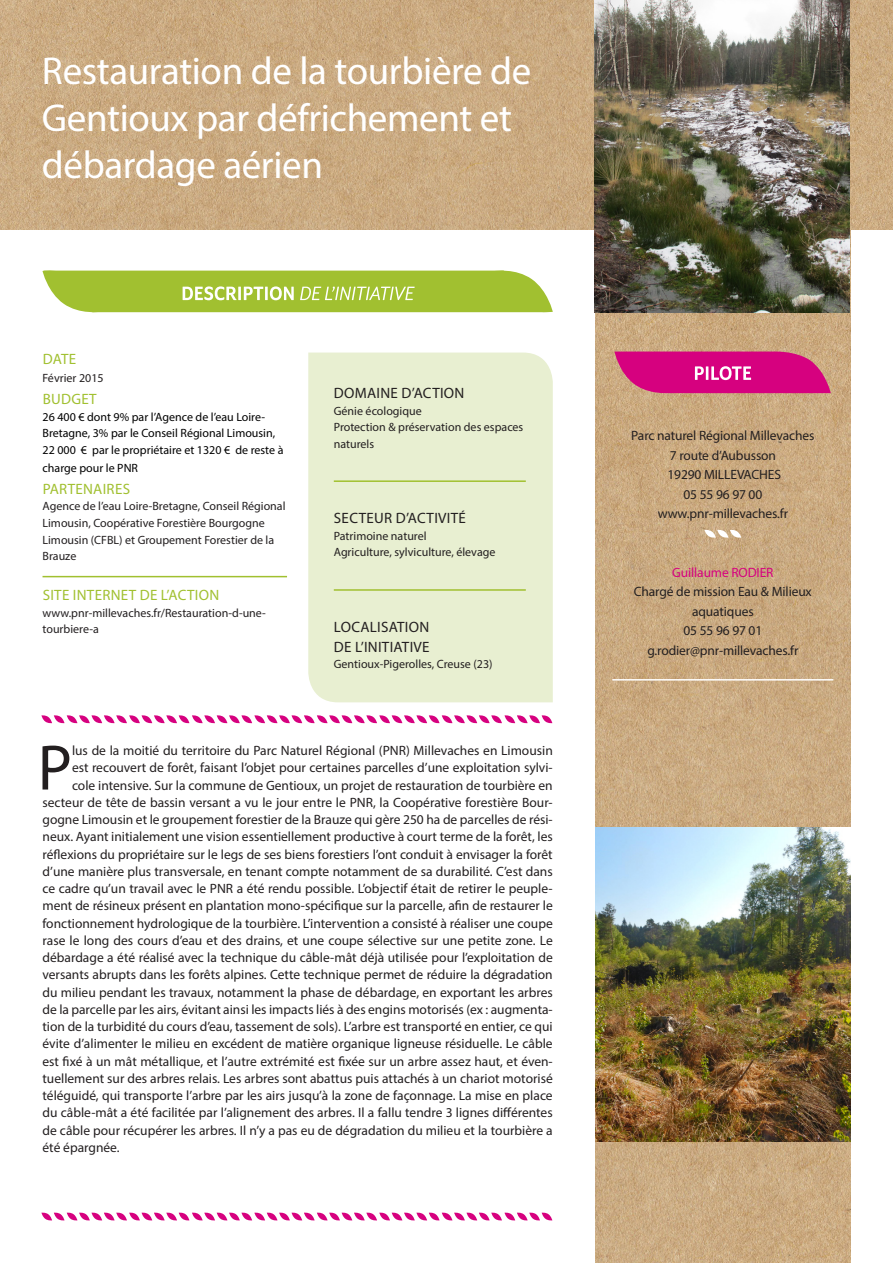
<style>
.page{position:relative;width:893px;height:1263px;background:#fff}
.page>*{position:absolute;margin:0;border:0;box-sizing:border-box;transform-origin:0 0}
.texte_paragraphe{font:64.65px "Myriad Pro";color:#231f20}
._1-titre_fiche{font:39px/46.8px "Myriad Pro";letter-spacing:-.01em;color:#fff}
.Titre_domaine_d_acti{font:15px/19.5px "Myriad Pro";letter-spacing:.02em;color:#231f20}
.Titre_Date__budget{font:15px "Myriad Pro";letter-spacing:.02em;color:#a1c030}
.texte_paragraphe-2{font:13.5px "Myriad Pro";color:#231f20}
.contact_structure_pi{font:13.5px/19.5px "Myriad Pro";letter-spacing:-.01em;color:#231f20;text-align:center}
.num___mail{font:13.5px "Myriad Pro";letter-spacing:-.01em;color:#231f20}
.Prénom_Nom{font:13.5px "Myriad Pro";letter-spacing:-.01em;color:#d6017f}
.texte_description{font:12px/16.5px "Myriad Pro";color:#231f20}
.texte_description-2{font:12px/16.5px "Myriad Pro";color:#000}
</style>
<div class="page">
<img style="left:0;top:0;width:893px;height:229px">
<img style="left:595px;top:312px;width:255px;height:951px">
<div style="left:308px;top:353px;width:245px;height:349px;background:#e8efd1"></div>
<hr style="left:334px;top:480px;width:192px;height:2px;background:#a1c030">
<hr style="left:334px;top:589px;width:192px;height:2px;background:#a1c030">
<hr style="left:43px;top:576px;width:244px;height:1px;background:#a1c030">
<hr style="left:612px;top:679px;width:221px;height:1px;background:#fff">
<svg style="left:704px;top:529px;width:37px;height:9px"></svg>
<img style="left:595px;top:0;width:255px;height:312px">
<img style="left:595px;top:827px;width:255px;height:315px">
<svg style="left:41px;top:715px;width:511px;height:9px"></svg>
<svg style="left:41px;top:1212px;width:511px;height:9px"></svg>
<svg style="left:43px;top:270px;width:510px;height:43px;background:#adc84a"></svg>
<svg style="left:614px;top:350px;width:217px;height:43px;background:#d52484"></svg>
<p class="_1-titre_fiche" style="left:42px;top:47px;width:491px">Restauration de la tourbière de<br>Gentioux par défrichement et débardage aérien</p>
<p class="Titre_Date__budget" style="left:43px;top:350px;width:35px">DATE</p>
<p class="texte_description" style="left:43px;top:369px;width:63px">Février 2015</p>
<p class="Titre_Date__budget" style="left:43px;top:390px;width:56px">BUDGET</p>
<p class="texte_description-2" style="left:43px;top:408px;width:242px">26 400 € dont 9% par l’Agence de l’eau Loire-<br>Bretagne, 3% par le Conseil Régional Limousin,<br>22 000 € par le propriétaire et 1320 € de reste à</p>
<p class="texte_description-2" style="left:43px;top:459px;width:97px">charge pour le PNR</p>
<p class="Titre_Date__budget" style="left:43px;top:480px;width:89px">PARTENAIRES</p>
<p class="texte_description" style="left:43px;top:498px;width:245px">Agence de l’eau Loire-Bretagne, Conseil Régional Limousin, Coopérative Forestière Bourgogne Limousin (CFBL) et Groupement Forestier de la Brauze</p>
<p class="Titre_Date__budget" style="left:43px;top:586px;width:178px">SITE INTERNET DE L’ACTION</p>
<p class="texte_description" style="left:43px;top:604px;width:225px">www.pnr-millevaches.fr/Restauration-d-une&shy;tourbiere-a</p>
<p class="Titre_domaine_d_acti" style="left:334px;top:383px;width:132px">DOMAINE D’ACTION</p>
<p class="texte_description" style="left:334px;top:402px;width:191px">Génie écologique<br>Protection &amp; préservation des espaces naturels</p>
<p class="Titre_domaine_d_acti" style="left:334px;top:508px;width:133px">SECTEUR D’ACTIVITÉ</p>
<p class="texte_description" style="left:334px;top:527px;width:163px">Patrimoine naturel<br>Agriculture, sylviculture, élevage</p>
<p class="Titre_domaine_d_acti" style="left:334px;top:617px;width:97px">LOCALISATION<br>DE L’INITIATIVE</p>
<p class="texte_description" style="left:334px;top:656px;width:160px">Gentioux-Pigerolles, Creuse (23)</p>
<p class="texte_paragraphe" style="left:38px;top:728px;width:36px">P</p>
<p class="texte_paragraphe-2" style="left:72px;top:742px;width:482px">lus de la moitié du territoire du Parc Naturel Régional (PNR) Millevaches en Limousin</p>
<p class="texte_paragraphe-2" style="left:72px;top:759px;width:482px">est recouvert de forêt, faisant l’objet pour certaines parcelles d’une exploitation sylvi-</p>
<p class="texte_paragraphe-2" style="left:72px;top:777px;width:482px">cole intensive. Sur la commune de Gentioux, un projet de restauration de tourbière en</p>
<p class="texte_paragraphe-2" style="left:43px;top:794px;width:512px">secteur de tête de bassin versant a vu le jour entre le PNR, la Coopérative forestière Bour-</p>
<p class="texte_paragraphe-2" style="left:43px;top:811px;width:512px">gogne Limousin et le groupement forestier de la Brauze qui gère 250 ha de parcelles de rési-</p>
<p class="texte_paragraphe-2" style="left:43px;top:828px;width:512px">neux. Ayant initialement une vision essentiellement productive à court terme de la forêt, les</p>
<p class="texte_paragraphe-2" style="left:43px;top:846px;width:512px">réflexions du propriétaire sur le legs de ses biens forestiers l’ont conduit à envisager la forêt</p>
<p class="texte_paragraphe-2" style="left:43px;top:863px;width:512px">d’une manière plus transversale, en tenant compte notamment de sa durabilité. C’est dans</p>
<p class="texte_paragraphe-2" style="left:43px;top:880px;width:512px">ce cadre qu’un travail avec le PNR a été rendu possible. L’objectif était de retirer le peuple-</p>
<p class="texte_paragraphe-2" style="left:43px;top:897px;width:512px">ment de résineux présent en plantation mono-spécifique sur la parcelle, afin de restaurer le</p>
<p class="texte_paragraphe-2" style="left:43px;top:915px;width:512px">fonctionnement hydrologique de la tourbière. L’intervention a consisté à réaliser une coupe</p>
<p class="texte_paragraphe-2" style="left:43px;top:932px;width:512px">rase le long des cours d’eau et des drains, et une coupe sélective sur une petite zone. Le</p>
<p class="texte_paragraphe-2" style="left:43px;top:949px;width:512px">débardage a été réalisé avec la technique du câble-mât déjà utilisée pour l’exploitation de</p>
<p class="texte_paragraphe-2" style="left:43px;top:966px;width:512px">versants abrupts dans les forêts alpines. Cette technique permet de réduire la dégradation</p>
<p class="texte_paragraphe-2" style="left:43px;top:984px;width:512px">du milieu pendant les travaux, notamment la phase de débardage, en exportant les arbres</p>
<p class="texte_paragraphe-2" style="left:43px;top:1001px;width:512px">de la parcelle par les airs, évitant ainsi les impacts liés à des engins motorisés (ex : augmenta-</p>
<p class="texte_paragraphe-2" style="left:43px;top:1018px;width:512px">tion de la turbidité du cours d’eau, tassement de sols). L’arbre est transporté en entier, ce qui</p>
<p class="texte_paragraphe-2" style="left:43px;top:1035px;width:512px">évite d’alimenter le milieu en excédent de matière organique ligneuse résiduelle. Le câble</p>
<p class="texte_paragraphe-2" style="left:43px;top:1053px;width:512px">est fixé à un mât métallique, et l’autre extrémité est fixée sur un arbre assez haut, et éven-</p>
<p class="texte_paragraphe-2" style="left:43px;top:1070px;width:512px">tuellement sur des arbres relais. Les arbres sont abattus puis attachés à un chariot motorisé</p>
<p class="texte_paragraphe-2" style="left:43px;top:1087px;width:512px">téléguidé, qui transporte l’arbre par les airs jusqu’à la zone de façonnage. La mise en place</p>
<p class="texte_paragraphe-2" style="left:43px;top:1104px;width:512px">du câble-mât a été facilitée par l’alignement des arbres. Il a fallu tendre 3 lignes différentes</p>
<p class="texte_paragraphe-2" style="left:43px;top:1122px;width:512px">de câble pour récupérer les arbres. Il n’y a pas eu de dégradation du milieu et la tourbière a</p>
<p class="texte_paragraphe-2" style="left:43px;top:1139px;width:79px">été épargnée.</p>
<p class="contact_structure_pi" style="left:631px;top:426px;width:185px">Parc naturel Régional Millevaches</p>
<p class="contact_structure_pi" style="left:670px;top:445px;width:108px">7 route d’Aubusson</p>
<p class="contact_structure_pi" style="left:667px;top:465px;width:115px">19290 MILLEVACHES</p>
<p class="contact_structure_pi" style="left:683px;top:484px;width:80px">05 55 96 97 00</p>
<p class="contact_structure_pi" style="left:658px;top:504px;width:132px">www.pnr-millevaches.fr</p>
<p class="Prénom_Nom" style="left:672px;top:564px;width:103px">Guillaume RODIER</p>
<p class="contact_structure_pi" style="left:634px;top:582px;width:179px">Chargé de mission Eau &amp; Milieux aquatiques</p>
<p class="num___mail" style="left:683px;top:622px;width:80px">05 55 96 97 01</p>
<p class="num___mail" style="left:647px;top:642px;width:153px">g.rodier@pnr-millevaches.fr</p>
</div>
